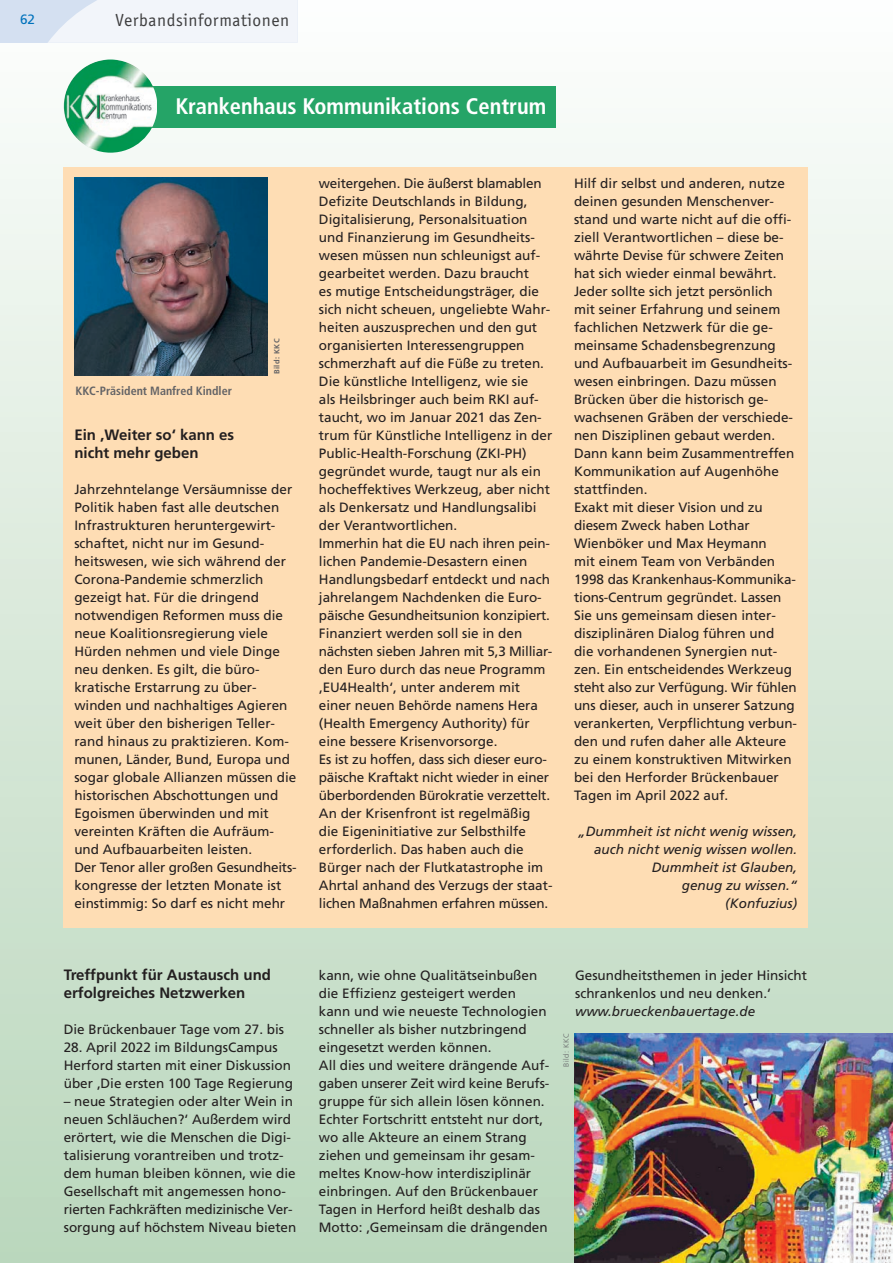
<style>
.page{position:relative;width:893px;height:1263px;background:#fff}
.page>*{position:absolute;margin:0;border:0;box-sizing:border-box;transform-origin:0 0}
.t1{font:700 condensed 22.5px "Frutiger";color:#fff}
.t2{font:18px "Officina Sans";letter-spacing:.03em;color:#3e3e3f}
.t3{font:700 15px/18px "Frutiger";color:#231f20}
.t4{font:13.5px/18px "Frutiger";color:#231f20}
.t5{font:italic 13.5px/18px "Frutiger";color:#231f20;text-align:right}
.t6{font:13.5px "Frutiger";color:#0072bc}
.t7{font:700 condensed 12px "Frutiger";color:#636366}
.t8{font:300 7.5px "Frutiger";letter-spacing:.055em;color:#636366}
.t9{font:700 7.5px "Frutiger";letter-spacing:.055em;color:#636366}
</style>
<div class="page">
<div style="left:0;top:0;width:893px;height:1263px;background:linear-gradient(to bottom,#fcfdfc,#b9d6bb)"></div>
<div style="left:0;top:0;width:298px;height:43px;background:#d4e0f1"></div>
<svg style="left:48px;top:0;width:250px;height:43px;background:#eff3f9"></svg>
<div style="left:139px;top:86px;width:416px;height:42px;background:#25a467"></div>
<img style="left:64px;top:60px;width:93px;height:93px">
<div style="left:64px;top:168px;width:744px;height:760px;background:#feddb4"></div>
<img style="left:74px;top:178px;width:193px;height:198px">
<img style="left:574px;top:1033px;width:319px;height:230px">
<p class="t6" style="left:20px;top:11px;width:17px">62</p>
<h2 class="t2" style="left:115px;top:14px;width:175px">Verbandsinformationen</h2>
<h1 class="t1" style="left:175px;top:93px;width:372px">Krankenhaus Kommunikations Centrum</h1>
<p class="t7" style="left:76px;top:384px;width:158px">KKC-Präsident Manfred Kindler</p>
<p class="t9" style="left:272px;top:374px;width:37px;rotate:-90deg">Bild: KKC</p>
<p class="t3" style="left:74px;top:426px;width:161px">Ein ‚Weiter so‘ kann es nicht mehr geben</p>
<p class="t4" style="left:74px;top:481px;width:224px">Jahrzehntelange Versäumnisse der<br>Politik haben fast alle deutschen<br>Infrastrukturen heruntergewirt&shy;schaftet, nicht nur im Gesund - heitswesen, wie sich während der<br>Corona-Pandemie schmerzlich gezeigt hat. Für die dringend notwendigen Reformen muss die neue Koalitionsregierung viele<br>Hürden nehmen und viele Dinge neu denken. Es gilt, die büro - kratische Erstarrung zu über - winden und nachhaltiges Agieren weit über den bisherigen Teller&shy;rand hinaus zu praktizieren. Kom&shy;munen, Länder, Bund, Europa und sogar globale Allianzen müssen die historischen Abschottungen und<br>Egoismen überwinden und mit vereinten Kräften die Aufräum&shy;und Aufbauarbeiten leisten.<br>Der Tenor aller großen Gesundheits&shy;kongresse der letzten Monate ist einstimmig: So darf es nicht mehr</p>
<p class="t4" style="left:319px;top:174px;width:235px">weitergehen. Die äußerst blamablen Defizite Deutschlands in Bildung, Digitalisierung, Personal situation und Finanzierung im Gesundheits&shy;wesen müssen nun schleunigst auf&shy;gearbeitet werden. Dazu braucht<br>es mutige Entscheidungs träger, die sich nicht scheuen, un geliebte Wahr&shy;heiten auszusprechen und den gut organisierten Interessengruppen schmerzhaft auf die Füße zu treten.<br>Die künst liche Intelligenz, wie sie<br>als Heilsbringer auch beim RKI auf&shy;taucht, wo im Januar 2021 das Zen&shy;trum für Künstliche Intelligenz in der Public-Health-Forschung (ZKI-PH) gegründet wurde, taugt nur als ein hocheffektives Werkzeug, aber nicht als Denkersatz und Handlungsalibi der Verantwortlichen.<br>Immerhin hat die EU nach ihren pein&shy;lichen Pandemie-Desastern einen Handlungsbedarf entdeckt und nach jahrelangem Nachdenken die Euro&shy;päische Gesundheitsunion konzipiert.<br>Finanziert werden soll sie in den nächsten sieben Jahren mit 5,3 Milliar&shy;den Euro durch das neue Programm ‚EU4Health‘, unter anderem mit einer neuen Behörde namens Hera (Health Emergency Authority) für eine bessere Krisenvorsorge.<br>Es ist zu hoffen, dass sich dieser euro&shy;päische Kraftakt nicht wieder in einer überbordenden Bürokratie verzettelt.<br>An der Krisenfront ist regelmäßig die Eigeninitiative zur Selbsthilfe erforderlich. Das haben auch die Bürger nach der Flutkatastrophe im Ahrtal anhand des Verzugs der staat&shy;lichen Maßnahmen erfahren müssen.</p>
<p class="t4" style="left:574px;top:174px;width:225px">Hilf dir selbst und anderen, nutze deinen gesunden Menschenver&shy;stand und warte nicht auf die offi&shy;ziell Verantwortlichen – diese be - währte Devise für schwere Zeiten hat sich wieder einmal bewährt.<br>Jeder sollte sich jetzt persönlich mit seiner Erfahrung und seinem fachlichen Netzwerk für die ge - meinsame Schadensbegrenzung und Aufbauarbeit im Gesundheits&shy;wesen einbringen. Dazu müssen<br>Brücken über die historisch ge - wachsenen Gräben der verschiede&shy;nen Disziplinen gebaut werden.<br>Dann kann beim Zusammentreffen<br>Kommunikation auf Augenhöhe stattfinden.<br>Exakt mit dieser Vision und zu diesem Zweck haben Lothar<br>Wienböker und Max Heymann<br>mit einem Team von Verbänden<br>1998 das Krankenhaus-Kommunika&shy;tions-Centrum gegründet. Lassen<br>Sie uns gemeinsam diesen inter - disziplinären Dialog führen und die vorhandenen Synergien nut&shy;zen. Ein entscheidendes Werkzeug steht also zur Verfügung. Wir fühlen uns dieser, auch in unserer Satzung verankerten, Verpflichtung verbun&shy;den und rufen daher alle Akteure zu einem konstruktiven Mitwirken bei den Herforder Brückenbauer<br>Tagen im April 2022 auf.</p>
<p class="t5" style="left:578px;top:822px;width:221px">„Dummheit ist nicht wenig wissen, auch nicht wenig wissen wollen.<br>Dummheit ist Glauben,<br>genug zu wissen.“<br>(Konfuzius)</p>
<p class="t3" style="left:64px;top:966px;width:209px">Treffpunkt für Austausch und erfolgreiches Netzwerken</p>
<p class="t4" style="left:64px;top:1021px;width:222px">Die Brückenbauer Tage vom 27. bis</p>
<p class="t4" style="left:64px;top:1039px;width:231px">28. April 2022 im BildungsCampus<br>Herford starten mit einer Diskussion über ‚Die ersten 100 Tage Regierung</p>
<p class="t4" style="left:64px;top:1093px;width:234px">– neue Strategien oder alter Wein in neuen Schläuchen?‘ Außerdem wird erörtert, wie die Menschen die Digi&shy;talisierung vorantreiben und trotz&shy;dem human bleiben können, wie die Gesellschaft mit angemessen hono&shy;rierten Fachkräften medizinische Ver&shy;sorgung auf höchstem Niveau bieten</p>
<p class="t4" style="left:319px;top:966px;width:232px">kann, wie ohne Qualitätseinbußen die Effizienz gesteigert werden kann und wie neueste Technologien schneller als bisher nutzbringend eingesetzt werden können.<br>All dies und weitere drängende Auf&shy;gaben unserer Zeit wird keine Be rufs - gruppe für sich allein lösen können.<br>Echter Fortschritt entsteht nur dort, wo alle Akteure an einem Strang ziehen und gemeinsam ihr gesam&shy;meltes Know-how interdisziplinär einbringen. Auf den Brückenbauer Tagen in Herford heißt deshalb das Motto: ‚Gemeinsam die drängenden</p>
<p class="t4" style="left:575px;top:967px;width:233px">Gesundheitsthemen in jeder Hinsicht schrankenlos und neu denken.‘</p>
<p class="t5" style="left:575px;top:1003px;width:182px">www.brueckenbauertage.de</p>
<p class="t8" style="left:562px;top:1067px;width:35px;rotate:-90deg">Bild: KKC</p>
</div>
